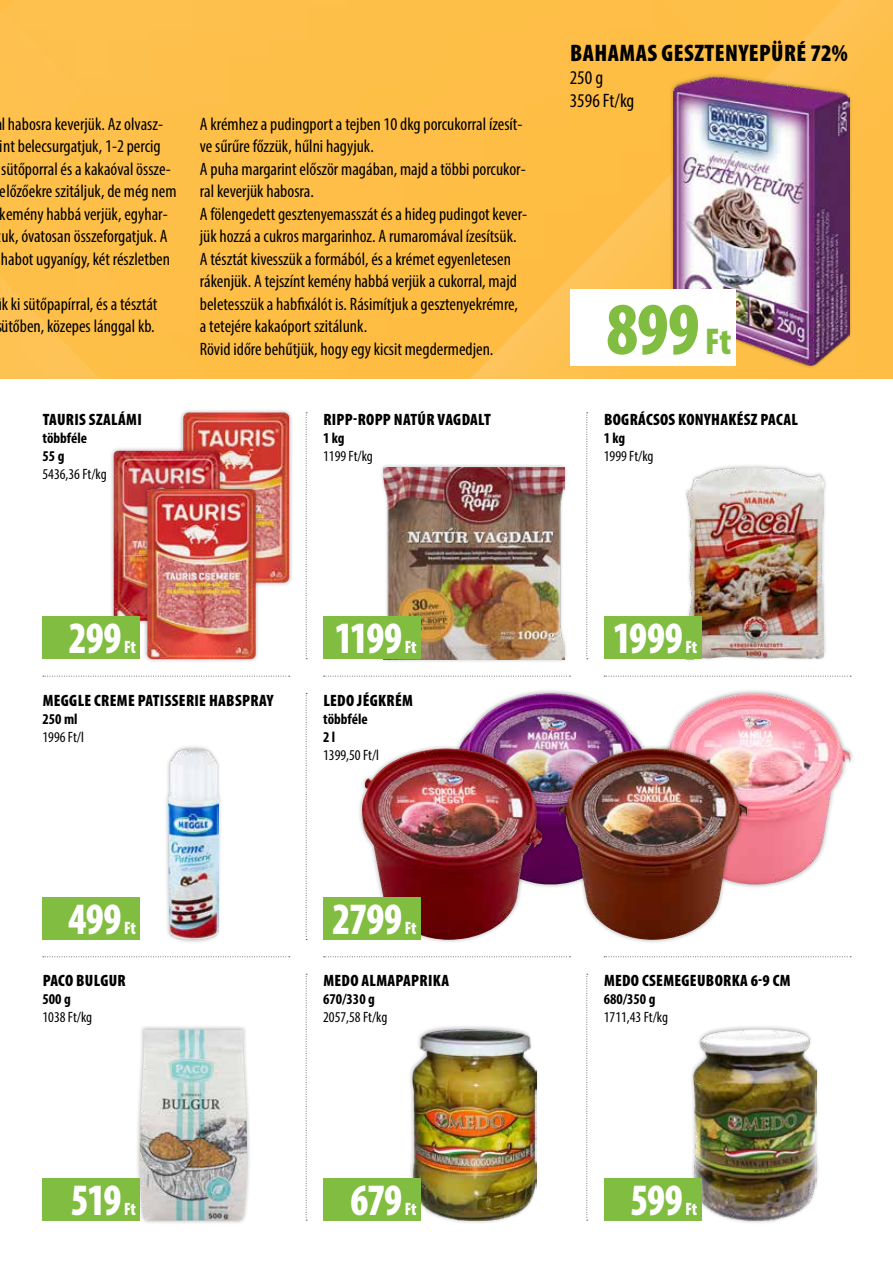
<style>
.page{position:relative;width:893px;height:1263px;background:#fff}
.page>*{position:absolute;margin:0;border:0;box-sizing:border-box;transform-origin:0 0}
.t1{font:900 condensed 75px "Myriad Pro";color:#81bd41;scale:.95 1}
.t2{font:900 condensed 45px "Myriad Pro";letter-spacing:-.02em;color:#fff;scale:.9 1}
.t3{font:900 condensed 24px "Myriad Pro";letter-spacing:.02em;color:#000}
.t4{font:condensed 19.5px/23.4px "Myriad Pro";color:#000}
.t5{font:condensed 18px/22.5px "Myriad Pro";color:#000}
.t6{font:900 condensed 18px "Myriad Pro";letter-spacing:-.01em;color:#fff;scale:.9 1}
.t7{font:900 condensed 16.5px "Myriad Pro";letter-spacing:.02em;color:#000}
.t8{font:condensed 15px "Myriad Pro";color:#000}
.t9{font:700 condensed 15px/18px "Myriad Pro";color:#000}
.s1{font-size:37.5px}
</style>
<div class="page">
<img style="left:0;top:0;width:893px;height:378px">
<svg style="left:43px;top:956px;width:247px;height:1px"></svg>
<svg style="left:43px;top:676px;width:247px;height:1px"></svg>
<svg style="left:324px;top:956px;width:246px;height:1px"></svg>
<svg style="left:324px;top:676px;width:246px;height:1px"></svg>
<svg style="left:604px;top:956px;width:247px;height:1px"></svg>
<svg style="left:604px;top:676px;width:247px;height:1px"></svg>
<svg style="left:306px;top:693px;width:1px;height:247px"></svg>
<svg style="left:306px;top:412px;width:1px;height:247px"></svg>
<svg style="left:586px;top:974px;width:2px;height:247px"></svg>
<svg style="left:306px;top:974px;width:1px;height:247px"></svg>
<svg style="left:586px;top:412px;width:2px;height:247px"></svg>
<div style="left:657px;top:688px;width:198px;height:201px;background:#000;opacity:.3"></div>
<img style="left:662px;top:693px;width:188px;height:191px">
<div style="left:453px;top:688px;width:195px;height:201px;background:#000;opacity:.3"></div>
<img style="left:457px;top:693px;width:187px;height:191px">
<div style="left:179px;top:408px;width:115px;height:179px;background:#000;opacity:.3"></div>
<img style="left:183px;top:412px;width:106px;height:171px">
<div style="left:109px;top:446px;width:115px;height:179px;background:#000;opacity:.3"></div>
<img style="left:114px;top:451px;width:106px;height:170px">
<div style="left:164px;top:744px;width:59px;height:200px;background:#000;opacity:.3"></div>
<img style="left:168px;top:748px;width:51px;height:192px">
<div style="left:408px;top:1024px;width:133px;height:200px;background:#000;opacity:.3"></div>
<img style="left:412px;top:1029px;width:124px;height:191px">
<div style="left:380px;top:464px;width:189px;height:199px;background:#000;opacity:.3"></div>
<img style="left:384px;top:468px;width:180px;height:191px">
<div style="left:682px;top:463px;width:146px;height:200px;background:#000;opacity:.3"></div>
<img style="left:686px;top:468px;width:138px;height:191px">
<div style="left:357px;top:744px;width:190px;height:200px;background:#000;opacity:.3"></div>
<img style="left:362px;top:748px;width:181px;height:192px">
<div style="left:554px;top:744px;width:197px;height:200px;background:#000;opacity:.3"></div>
<img style="left:558px;top:748px;width:189px;height:192px">
<div style="left:689px;top:1024px;width:131px;height:200px;background:#000;opacity:.3"></div>
<img style="left:693px;top:1029px;width:123px;height:191px">
<div style="left:135px;top:1025px;width:116px;height:200px;background:#000;opacity:.3"></div>
<img style="left:140px;top:1029px;width:107px;height:191px">
<div style="left:669px;top:72px;width:184px;height:298px;background:#000;opacity:.3"></div>
<img style="left:673px;top:77px;width:176px;height:289px">
<div style="left:143px;top:484px;width:117px;height:180px;background:#000;opacity:.3"></div>
<img style="left:147px;top:489px;width:109px;height:170px">
<div style="left:570px;top:289px;width:166px;height:77px;background:#fff"></div>
<div style="left:43px;top:617px;width:97px;height:42px;background:#81bd41"></div>
<div style="left:43px;top:897px;width:97px;height:43px;background:#81bd41"></div>
<div style="left:323px;top:1178px;width:98px;height:42px;background:#81bd41"></div>
<div style="left:323px;top:617px;width:98px;height:42px;background:#81bd41"></div>
<div style="left:323px;top:897px;width:98px;height:43px;background:#81bd41"></div>
<div style="left:604px;top:1178px;width:98px;height:42px;background:#81bd41"></div>
<div style="left:43px;top:1178px;width:97px;height:42px;background:#81bd41"></div>
<div style="left:604px;top:617px;width:98px;height:42px;background:#81bd41"></div>
<p class="t5" style="left:0;top:112px;width:178px">l habosra keverjük. Az olvasz&shy;int belecsurgatjuk, 1-2 percig sütőporral és a kakaóval össze&shy;előzőekre szitáljuk, de még nem kemény habbá verjük, egyhar&shy;uk, óvatosan összeforgatjuk. A habot ugyanígy, két részletben</p>
<p class="t5" style="left:1px;top:292px;width:158px">k ki sütőpapírral, és a tésztát ütőben, közepes lánggal kb.</p>
<p class="t7" style="left:43px;top:409px;width:101px">TAURIS SZALÁMI</p>
<p class="t9" style="left:43px;top:429px;width:46px">többféle<br>55 g</p>
<p class="t8" style="left:43px;top:465px;width:66px">5436,36 Ft/kg</p>
<p class="t5" style="left:200px;top:112px;width:329px">A krémhez a pudingport a tejben 10 dkg porcukorral ízesít&shy;ve sűrűre főzzük, hűlni hagyjuk.<br>A puha margarint először magában, majd a többi porcukor&shy;ral keverjük habosra.<br>A fölengedett gesztenyemasszát és a hideg pudingot kever&shy;jük hozzá a cukros margarinhoz. A rumaromával ízesítsük.<br>A tésztát kivesszük a formából, és a krémet egyenletesen rákenjük. A tejszínt kemény habbá verjük a cukorral, majd beletesszük a habfixálót is. Rásimítjuk a gesztenyekrémre, a tetejére kakaóport szitálunk.<br>Rövid időre behűtjük, hogy egy kicsit megdermedjen.</p>
<p class="t7" style="left:323px;top:409px;width:169px">RIPP-ROPP NATÚR VAGDALT</p>
<p class="t9" style="left:323px;top:429px;width:23px">1 kg</p>
<p class="t8" style="left:323px;top:447px;width:51px">1199 Ft/kg</p>
<h3 class="t3" style="left:570px;top:37px;width:279px">BAHAMAS GESZTENYEPÜRÉ 72%</h3>
<p class="t4" style="left:570px;top:66px;width:66px">250 g<br>3596 Ft/kg</p>
<h1 class="t1" style="left:606px;top:281px;width:133px">899 <span class="s1">Ft</span></h1>
<p class="t7" style="left:604px;top:409px;width:195px">BOGRÁCSOS KONYHAKÉSZ PACAL</p>
<p class="t9" style="left:604px;top:429px;width:23px">1 kg</p>
<p class="t8" style="left:604px;top:447px;width:51px">1999 Ft/kg</p>
<h2 class="t2" style="left:69px;top:609px;width:60px">299</h2>
<p class="t6" style="left:124px;top:636px;width:15px">Ft</p>
<h2 class="t2" style="left:335px;top:609px;width:76px">1199</h2>
<p class="t6" style="left:405px;top:636px;width:15px">Ft</p>
<h2 class="t2" style="left:613px;top:609px;width:79px">1999</h2>
<p class="t6" style="left:685px;top:636px;width:15px">Ft</p>
<p class="t7" style="left:43px;top:689px;width:232px">MEGGLE CREME PATISSERIE HABSPRAY</p>
<p class="t9" style="left:43px;top:709px;width:37px">250 ml</p>
<p class="t8" style="left:43px;top:727px;width:43px">1996 Ft/l</p>
<p class="t7" style="left:323px;top:689px;width:91px">LEDO JÉGKRÉM</p>
<p class="t9" style="left:323px;top:709px;width:46px">többféle<br>2 l</p>
<p class="t8" style="left:323px;top:745px;width:57px">1399,50 Ft/l</p>
<h2 class="t2" style="left:69px;top:890px;width:60px">499</h2>
<p class="t6" style="left:124px;top:916px;width:15px">Ft</p>
<p class="t7" style="left:43px;top:970px;width:85px">PACO BULGUR</p>
<p class="t9" style="left:43px;top:990px;width:30px">500 g</p>
<p class="t8" style="left:43px;top:1008px;width:51px">1038 Ft/kg</p>
<h2 class="t2" style="left:333px;top:890px;width:79px">2799</h2>
<p class="t6" style="left:405px;top:916px;width:15px">Ft</p>
<p class="t7" style="left:323px;top:970px;width:127px">MEDO ALMAPAPRIKA</p>
<p class="t9" style="left:323px;top:990px;width:53px">670/330 g</p>
<p class="t8" style="left:323px;top:1008px;width:66px">2057,58 Ft/kg</p>
<p class="t7" style="left:604px;top:970px;width:188px">MEDO CSEMEGEUBORKA 6-9 CM</p>
<p class="t9" style="left:604px;top:990px;width:53px">680/350 g</p>
<p class="t8" style="left:604px;top:1008px;width:66px">1711,43 Ft/kg</p>
<h2 class="t2" style="left:71px;top:1171px;width:58px">519</h2>
<p class="t6" style="left:124px;top:1197px;width:15px">Ft</p>
<h2 class="t2" style="left:351px;top:1171px;width:59px">679</h2>
<p class="t6" style="left:405px;top:1197px;width:15px">Ft</p>
<h2 class="t2" style="left:630px;top:1171px;width:60px">599</h2>
<p class="t6" style="left:685px;top:1197px;width:15px">Ft</p>
</div>
